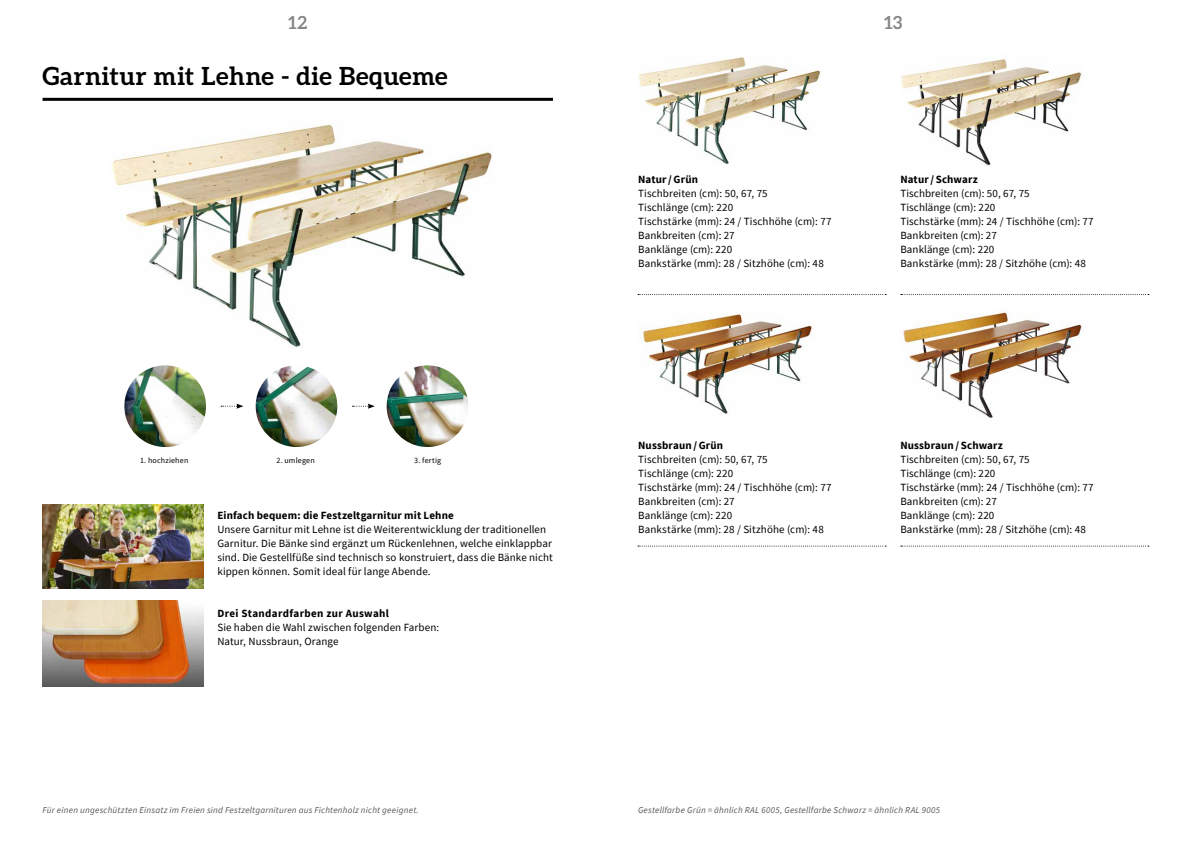
<style>
.page{position:relative;width:1191px;height:842px;background:#fff}
.page>*{position:absolute;margin:0;border:0;box-sizing:border-box;transform-origin:0 0}
.t1{font:700 25px "Aleo";letter-spacing:.025em;color:#000}
.t2{font:700 18px "Aleo";color:#878787}
.t3{font:11px/14px "Source Sans Pro";letter-spacing:.005em;color:#000}
.t4{font:700 11px "Source Sans Pro";letter-spacing:.015em;color:#000}
.t5{font:700 11px "Source Sans Pro";letter-spacing:.035em;color:#000}
.t6{font:italic 9px "Source Sans Pro";letter-spacing:.025em;color:#575756}
.t7{font:8px "Source Sans Pro";letter-spacing:.025em;color:#000}
</style>
<div class="page">
<hr style="left:43px;top:98px;width:510px;height:3px;background:#000">
<img style="left:112px;top:124px;width:380px;height:223px">
<img style="left:43px;top:505px;width:160px;height:84px">
<img style="left:124px;top:365px;width:82px;height:82px;border-radius:41px">
<img style="left:387px;top:365px;width:81px;height:82px;border-radius:41px">
<img style="left:256px;top:365px;width:81px;height:82px;border-radius:41px">
<svg style="left:221px;top:404px;width:22px;height:5px"></svg>
<svg style="left:352px;top:404px;width:23px;height:5px"></svg>
<svg style="left:638px;top:294px;width:248px;height:1px"></svg>
<svg style="left:638px;top:546px;width:248px;height:1px"></svg>
<svg style="left:900px;top:294px;width:249px;height:1px"></svg>
<svg style="left:900px;top:546px;width:249px;height:1px"></svg>
<img style="left:639px;top:57px;width:182px;height:107px">
<img style="left:900px;top:59px;width:182px;height:107px">
<img style="left:641px;top:311px;width:172px;height:103px">
<img style="left:900px;top:311px;width:183px;height:107px">
<img style="left:43px;top:601px;width:160px;height:86px">
<h2 class="t2" style="left:288px;top:12px;width:20px">12</h2>
<h2 class="t2" style="left:884px;top:12px;width:20px">13</h2>
<h1 class="t1" style="left:43px;top:61px;width:406px">Garnitur mit Lehne - die Bequeme</h1>
<p class="t7" style="left:140px;top:455px;width:50px">1. hochziehen</p>
<p class="t7" style="left:276px;top:455px;width:40px">2. umlegen</p>
<p class="t7" style="left:414px;top:455px;width:28px">3. fertig</p>
<p class="t4" style="left:217px;top:507px;width:238px">Einfach bequem: die Festzeltgarnitur mit Lehne</p>
<p class="t3" style="left:217px;top:522px;width:337px">Unsere Garnitur mit Lehne ist die Weiterentwicklung der traditionellen Garnitur. Die Bänke sind ergänzt um Rückenlehnen, welche einklappbar sind. Die Gestellfüße sind technisch so konstruiert, dass die Bänke nicht kippen können. Somit ideal für lange Abende.</p>
<p class="t5" style="left:217px;top:605px;width:173px">Drei Standardfarben zur Auswahl</p>
<p class="t3" style="left:217px;top:620px;width:223px">Sie haben die Wahl zwischen folgenden Farben:<br>Natur, Nussbraun, Orange</p>
<p class="t6" style="left:43px;top:804px;width:378px">Für einen ungeschützten Einsatz im Freien sind Festzeltgarnituren aus Fichtenholz nicht geeignet.</p>
<p class="t4" style="left:638px;top:171px;width:61px">Natur/Grün</p>
<p class="t3" style="left:638px;top:186px;width:195px">Tischbreiten (cm): 50, 67, 75<br>Tischlänge (cm): 220<br>Tischstärke (mm): 24 / Tischhöhe (cm): 77<br>Bankbreiten (cm): 27<br>Banklänge (cm): 220<br>Bankstärke (mm): 28 / Sitzhöhe (cm): 48</p>
<p class="t4" style="left:638px;top:437px;width:86px">Nussbraun /Grün</p>
<p class="t3" style="left:638px;top:452px;width:195px">Tischbreiten (cm): 50, 67, 75<br>Tischlänge (cm): 220<br>Tischstärke (mm): 24 / Tischhöhe (cm): 77<br>Bankbreiten (cm): 27<br>Banklänge (cm): 220<br>Bankstärke (mm): 28 / Sitzhöhe (cm): 48</p>
<p class="t4" style="left:900px;top:171px;width:79px">Natur/ Schwarz</p>
<p class="t3" style="left:900px;top:186px;width:195px">Tischbreiten (cm): 50, 67, 75<br>Tischlänge (cm): 220<br>Tischstärke (mm): 24 / Tischhöhe (cm): 77<br>Bankbreiten (cm): 27<br>Banklänge (cm): 220<br>Bankstärke (mm): 28 / Sitzhöhe (cm): 48</p>
<p class="t4" style="left:900px;top:437px;width:104px">Nussbraun / Schwarz</p>
<p class="t3" style="left:900px;top:452px;width:195px">Tischbreiten (cm): 50, 67, 75<br>Tischlänge (cm): 220<br>Tischstärke (mm): 24 / Tischhöhe (cm): 77<br>Bankbreiten (cm): 27<br>Banklänge (cm): 220<br>Bankstärke (mm): 28 / Sitzhöhe (cm): 48</p>
<p class="t6" style="left:638px;top:804px;width:304px">Gestellfarbe Grün = ähnlich RAL 6005, Gestellfarbe Schwarz = ähnlich RAL 9005</p>
</div>
